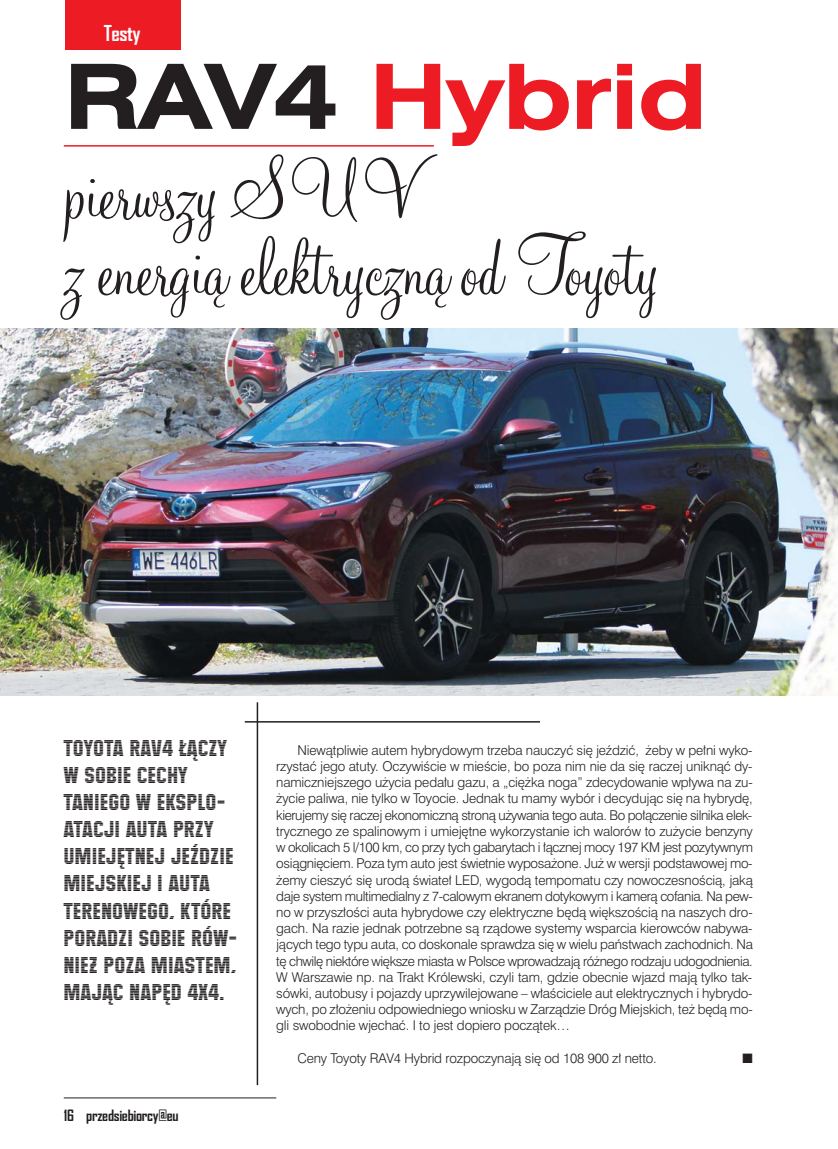
<style>
.page{position:relative;width:838px;height:1149px;background:#fff}
.page>*{position:absolute;margin:0;border:0;box-sizing:border-box;transform-origin:0 0}
.t1{font:90px/76.5px "Monterey EU";letter-spacing:-.01em;color:#231f20}
.t2{font:700 90px "Swis 721 Ex EU";letter-spacing:-.01em;color:#ed1c24}
.t3{font:22.5px/27px "Maximus EU";color:#231f20}
.t4{font:700 21px "Agency FB";letter-spacing:-.02em;color:#fff}
.t5{font:700 15px "Agency FB";letter-spacing:-.02em;color:#231f20}
.t6{font:13.5px/16.2px "Swis 721 Lt EU";letter-spacing:-.01em;color:#231f20;text-align:justify}
.t7{font:13.5px "Zapf Dingbats ITC";color:#231f20}
.s1{color:#231f20}
</style>
<div class="page">
<img style="left:0;top:328px;width:838px;height:367px">
<hr style="left:64px;top:1097px;width:212px;height:1px;background:#231f20">
<div style="left:65px;top:0;width:116px;height:50px;background:#ed1c24"></div>
<hr style="left:257px;top:702px;width:1px;height:382px;background:#231f20">
<hr style="left:245px;top:720px;width:295px;height:2px;background:#231f20">
<hr style="left:64px;top:145px;width:370px;height:1px;background:#ed1c24">
<h3 class="t4" style="left:104px;top:21px;width:39px">Testy</h3>
<h1 class="t2" style="left:64px;top:45px;width:645px"><span class="s1">RAV4</span> Hybrid</h1>
<h1 class="t1" style="left:64px;top:163px;width:596px">pierwszy SUV<br>z energią elektryczną od Toyoty</h1>
<h2 class="t3" style="left:63px;top:734px;width:175px">TOYOTA RAV4 ŁĄCZY<br>W SOBIE CECHY<br>TANIEGO W EKSPLO-<br>ATACJI AUTA PRZY<br>UMIEJĘTNEJ JEŹDZIE<br>MIEJSKIEJ I AUTA<br>TERENOWEGO, KTÓRE<br>PORADZI SOBIE RÓW-<br>NIEŻ POZA MIASTEM,<br>MAJĄC NAPĘD 4X4.</h2>
<p class="t5" style="left:64px;top:1106px;width:116px">16 przedsiebiorcy@eu</p>
<p class="t6" style="left:276px;top:743px;width:478px;text-indent:21px">Niewątpliwie autem hybrydowym trzeba nauczyć się jeździć, żeby w pełni wyko&shy;rzystać jego atuty. Oczywiście w mieście, bo poza nim nie da się raczej uniknąć dy&shy;namiczniejszego użycia pedału gazu, a „ciężka noga” zdecydowanie wpływa na zu&shy;życie paliwa, nie tylko w Toyocie. Jednak tu mamy wybór i decydując się na hybrydę, kierujemy się raczej ekonomiczną stroną używania tego auta. Bo połączenie silnika elek&shy;trycznego ze spalinowym i umiejętne wykorzystanie ich walorów to zużycie benzyny w okolicach 5 l/100 km, co przy tych gabarytach i łącznej mocy 197 KM jest pozytywnym osiągnięciem. Poza tym auto jest świetnie wyposażone. Już w wersji podstawowej mo&shy;żemy cieszyć się urodą świateł LED, wygodą tempomatu czy nowoczesnością, jaką daje system multimedialny z 7-calowym ekranem dotykowym i kamerą cofania. Na pew&shy;no w przyszłości auta hybrydowe czy elektryczne będą większością na naszych dro&shy;gach. Na razie jednak potrzebne są rządowe systemy wsparcia kierowców nabywa&shy;jących tego typu auta, co doskonale sprawdza się w wielu państwach zachodnich. Na tę chwilę niektóre większe miasta w Polsce wprowadzają różnego rodzaju udogodnienia.<br>W Warszawie np. na Trakt Królewski, czyli tam, gdzie obecnie wjazd mają tylko tak&shy;sówki, autobusy i pojazdy uprzywilejowane – właściciele aut elektrycznych i hybrydo&shy;wych, po złożeniu odpowiedniego wniosku w Zarządzie Dróg Miejskich, też będą mo&shy;gli swobodnie wjechać. I to jest dopiero początek…</p>
<p class="t6" style="left:297px;top:1050px;width:361px">Ceny Toyoty RAV4 Hybrid rozpoczynają się od 108 900 zł netto.</p>
<p class="t7" style="left:742px;top:1052px;width:12px">■</p>
</div>
